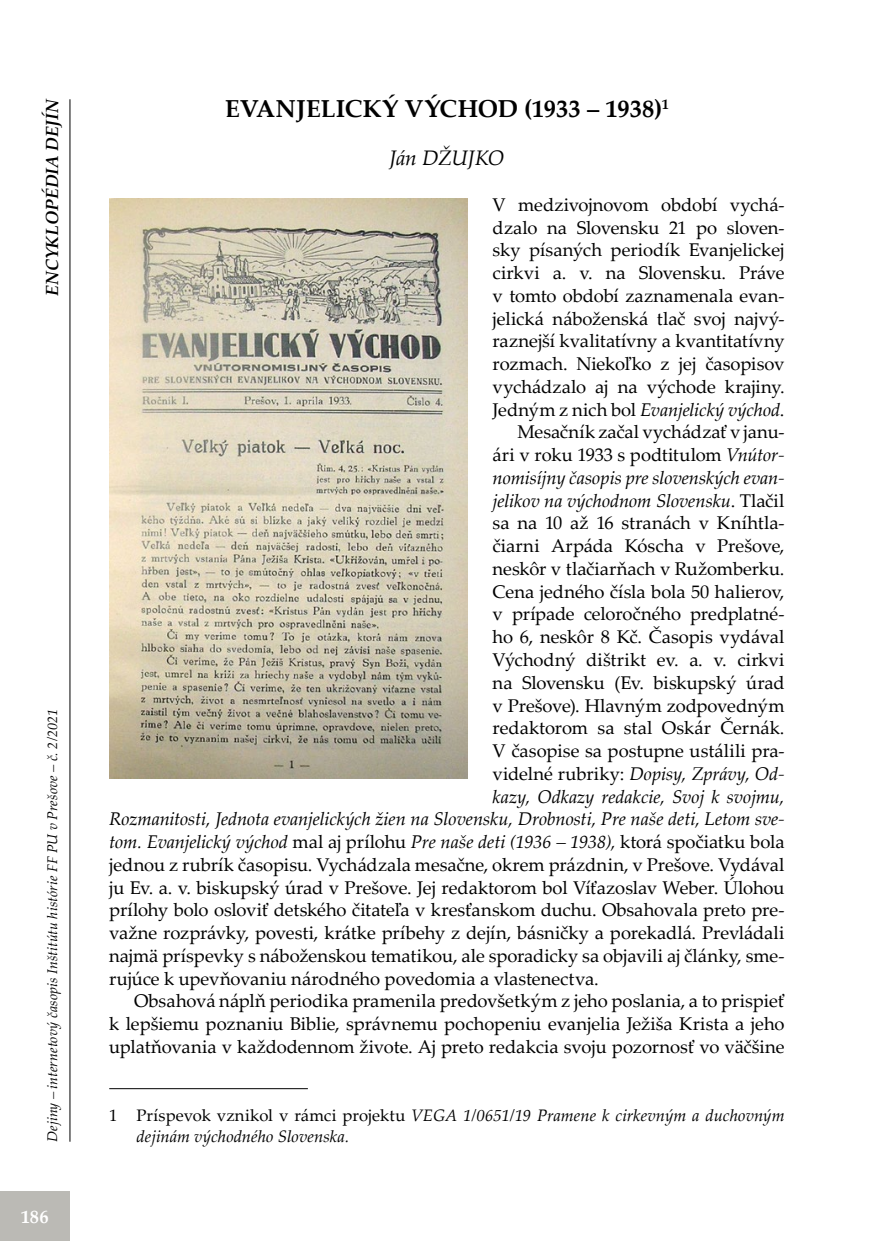
<style>
.page{position:relative;width:874px;height:1241px;background:#fff}
.page>*{position:absolute;margin:0;border:0;box-sizing:border-box;transform-origin:0 0}
.t1{font:700 24.5px "Palatino Linotype";color:#000}
.t2{font:italic 21px "Palatino Linotype";letter-spacing:-.015em;color:#000}
.t3{font:18.38px "Palatino Linotype";letter-spacing:-.005em;color:#000}
.t4{font:italic 18.38px "Palatino Linotype";letter-spacing:-.005em;color:#000}
.t5{font:700 18.38px "Palatino Linotype";color:#fff}
.t6{font:italic 700 17.5px "Palatino Linotype";color:#000}
.t7{font:italic 16.62px/20.3px "Palatino Linotype";letter-spacing:.005em;color:#000}
.t8{font:italic 14px "Palatino Linotype";letter-spacing:.01em;color:#000}
.s1{font-style:normal}
.s2{font-style:italic}
</style>
<div class="page">
<div style="left:0;top:1191px;width:69px;height:49px;background:#bbbab5"></div>
<hr style="left:69px;top:99px;width:1px;height:1042px;background:#000">
<hr style="left:109px;top:1088px;width:199px;height:1px;background:#000">
<img style="left:109px;top:198px;width:358px;height:580px">
<p class="t6" style="left:40px;top:295px;width:199px;rotate:-90deg">ENCYKLOPÉDIA DEJÍN</p>
<h1 class="t1" style="left:225px;top:91px;width:445px">EVANJELICKÝ VÝCHOD (1933 – 1938)<sup>1</sup></h1>
<p class="t2" style="left:389px;top:143px;width:116px">Ján DŽUJKO</p>
<p class="t3" style="left:492px;top:191px;width:293px">V medzivojnovom období vychá-</p>
<p class="t3" style="left:492px;top:214px;width:293px">dzalo na Slovensku 21 po sloven-</p>
<p class="t3" style="left:492px;top:237px;width:293px">sky písaných periodík Evanjelickej</p>
<p class="t3" style="left:492px;top:260px;width:293px">cirkvi a. v. na Slovensku. Práve</p>
<p class="t3" style="left:492px;top:282px;width:293px">v tomto období zaznamenala evan-</p>
<p class="t3" style="left:492px;top:305px;width:293px">jelická náboženská tlač svoj najvý-</p>
<p class="t3" style="left:492px;top:328px;width:293px">raznejší kvalitatívny a kvantitatívny</p>
<p class="t3" style="left:492px;top:351px;width:293px">rozmach. Niekoľko z jej časopisov</p>
<p class="t3" style="left:492px;top:373px;width:293px">vychádzalo aj na východe krajiny.</p>
<p class="t4" style="left:492px;top:396px;width:293px"><span class="s1">Jedným z nich bol</span> Evanjelický východ<span class="s1">.</span></p>
<p class="t3" style="left:517px;top:419px;width:268px">Mesačník začal vychádzať v janu-</p>
<p class="t3" style="left:492px;top:442px;width:293px">ári v roku 1933 s podtitulom <span class="s2">Vnútor-</span></p>
<p class="t4" style="left:492px;top:464px;width:293px">nomisíjny časopis pre slovenských evan-</p>
<p class="t4" style="left:492px;top:487px;width:293px">jelikov na východnom Slovensku<span class="s1">. Tlačil</span></p>
<p class="t3" style="left:492px;top:510px;width:293px">sa na 10 až 16 stranách v Kníhtla-</p>
<p class="t3" style="left:492px;top:533px;width:293px">čiarni Arpáda Kóscha v Prešove,</p>
<p class="t3" style="left:492px;top:555px;width:293px">neskôr v tlačiarňach v Ružomberku.</p>
<p class="t3" style="left:492px;top:578px;width:293px">Cena jedného čísla bola 50 halierov,</p>
<p class="t3" style="left:492px;top:601px;width:293px">v prípade celoročného predplatné-</p>
<p class="t3" style="left:492px;top:624px;width:293px">ho 6, neskôr 8 Kč. Časopis vydával</p>
<p class="t3" style="left:492px;top:646px;width:293px">Východný dištrikt ev. a. v. cirkvi</p>
<p class="t3" style="left:492px;top:669px;width:293px">na Slovensku (Ev. biskupský úrad</p>
<p class="t3" style="left:492px;top:692px;width:293px">v Prešove). Hlavným zodpovedným</p>
<p class="t3" style="left:492px;top:715px;width:293px">redaktorom sa stal Oskár Černák.</p>
<p class="t3" style="left:492px;top:737px;width:293px">V časopise sa postupne ustálili pra-</p>
<p class="t4" style="left:492px;top:760px;width:293px"><span class="s1">videlné rubriky:</span> Dopisy, Zprávy, Od-</p>
<p class="t4" style="left:492px;top:783px;width:293px">kazy, Odkazy redakcie, Svoj k svojmu,</p>
<p class="t4" style="left:109px;top:805px;width:676px">Rozmanitosti, Jednota evanjelických žien na Slovensku, Drobnosti, Pre naše deti, Letom sve-</p>
<p class="t4" style="left:109px;top:828px;width:676px">tom. Evanjelický východ <span class="s1">mal aj prílohu</span> Pre naše deti (1936 – 1938), <span class="s1">ktorá spočiatku bola</span></p>
<p class="t3" style="left:109px;top:851px;width:676px">jednou z rubrík časopisu. Vychádzala mesačne, okrem prázdnin, v Prešove. Vydával</p>
<p class="t3" style="left:109px;top:874px;width:676px">ju Ev. a. v. biskupský úrad v Prešove. Jej redaktorom bol Víťazoslav Weber. Úlohou</p>
<p class="t3" style="left:109px;top:896px;width:676px">prílohy bolo osloviť detského čitateľa v kresťanskom duchu. Obsahovala preto pre-</p>
<p class="t3" style="left:109px;top:919px;width:676px">važne rozprávky, povesti, krátke príbehy z dejín, básničky a porekadlá. Prevládali</p>
<p class="t3" style="left:109px;top:942px;width:676px">najmä príspevky s náboženskou tematikou, ale sporadicky sa objavili aj články, sme-</p>
<p class="t3" style="left:109px;top:965px;width:490px">rujúce k upevňovaniu národného povedomia a vlastenectva.</p>
<p class="t3" style="left:134px;top:987px;width:651px">Obsahová náplň periodika pramenila predovšetkým z jeho poslania, a to prispieť</p>
<p class="t3" style="left:109px;top:1010px;width:676px">k lepšiemu poznaniu Biblie, správnemu pochopeniu evanjelia Ježiša Krista a jeho</p>
<p class="t3" style="left:109px;top:1033px;width:676px">uplatňovania v každodennom živote. Aj preto redakcia svoju pozornosť vo väčšine</p>
<p class="t8" style="left:42px;top:1141px;width:434px;rotate:-90deg">Dejiny – internetový časopis Inštitútu histórie FF PU v Prešove – č. 2/2021</p>
<p class="t7" style="left:136px;top:1104px;width:649px;text-indent:-27px"><span class="s1">1 Príspevok vznikol v rámci projektu</span> VEGA 1/0651/19 Pramene k cirkevným a duchovným dejinám východného Slovenska.</p>
<p class="t5" style="left:21px;top:1203px;width:29px">186</p>
</div>
